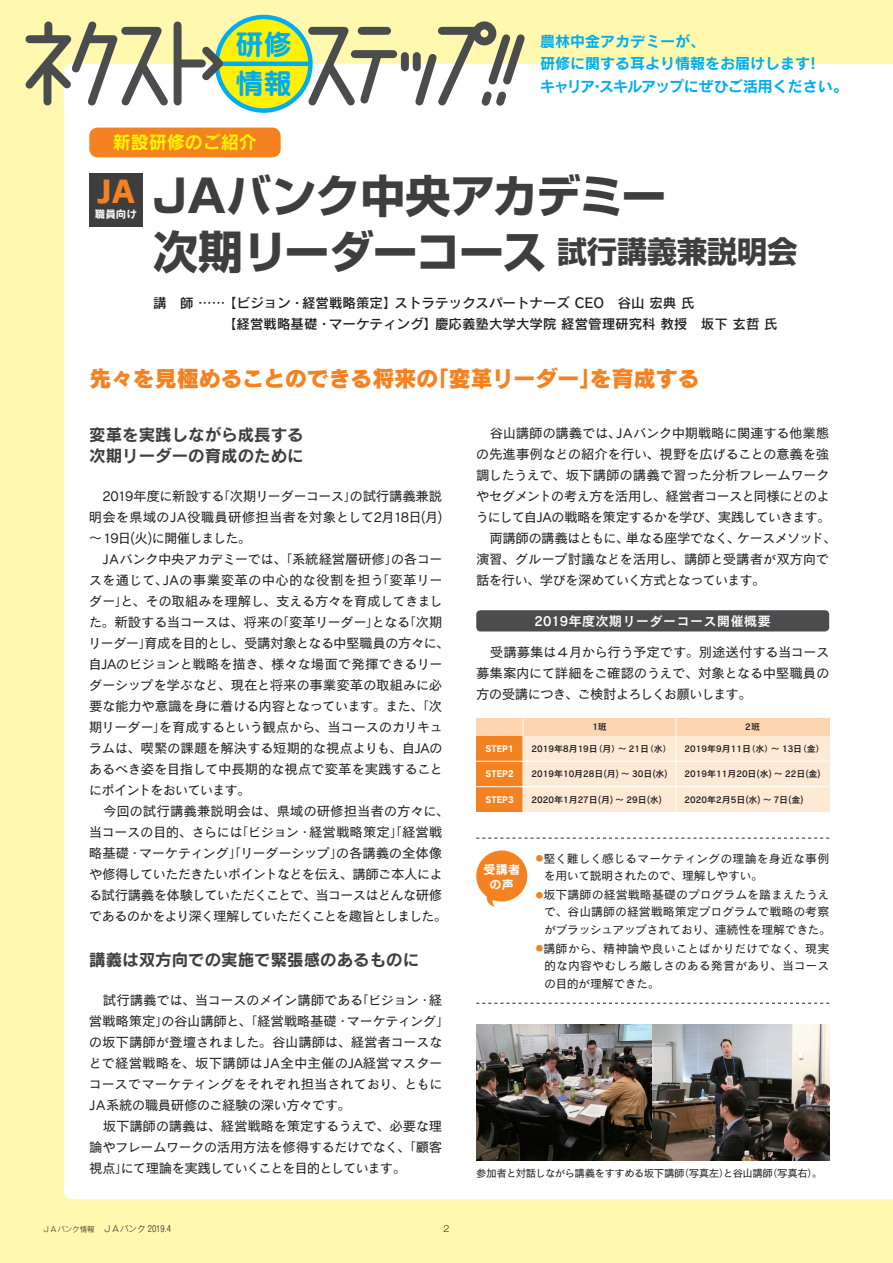
<style>
.page{position:relative;width:893px;height:1263px;background:#fff8ae}
.page>*{position:absolute;margin:0;border:0;box-sizing:border-box;transform-origin:0 0}
.t1{font:700 45px/56.2px "Shin Go Pro";letter-spacing:-.02em;color:#3e3e3f}
.t2{font:30px "Rodin Pro EB";color:#f58220}
.t3{font:28.5px/39px "Seurat Pro B";color:#00aeef}
.t4{font:22.5px "Rodin Pro EB";letter-spacing:-.025em;color:#f58220}
.t5{font:18px "Rodin Pro B";color:#fff101}
.t6{font:16.5px/21px "Rodin Pro B";color:#3e3e3f}
.t7{font:15px/22.5px "Rodin Pro B";color:#00aeef}
.t8{font:13.5px/21px "Cezanne Pro M";letter-spacing:-.04em;color:#231f20}
.t9{font:13.5px/21px "Rodin Pro DB";color:#231f20}
.t10{font:13.5px "Cezanne Pro DB";color:#fff}
.t11{font:12px/17.2px "Cezanne Pro M";letter-spacing:-.015em;color:#231f20}
.t12{font:700 12px/15px "Jun 501 Pro";color:#fff;text-align:center}
.t13{font:10.5px "Cezanne Pro M";letter-spacing:-.055em;color:#231f20}
.t14{font:10.5px "Rodin Pro B";color:#fff}
.t15{font:9px "Cezanne Pro DB";color:#231f20}
.t16{font:9px "Cezanne Pro B";color:#fff}
.t17{font:300 8.55px "Gothic MB101 Pro";color:#231f20}
.s1{font-size:30px}
.s2{font-size:7.5px}
.s3{font-size:7.5px;color:#f58220}
</style>
<div class="page">
<div style="left:64px;top:64px;width:829px;height:1135px;background:#fff"></div>
<div style="left:355px;top:50px;width:38px;height:8px;background:#4b4c4d"></div>
<svg style="left:302px;top:26px;width:85px;height:86px"></svg>
<div style="left:401px;top:56px;width:8px;height:11px;background:#4b4c4d"></div>
<svg style="left:409px;top:23px;width:122px;height:89px"></svg>
<div style="left:472px;top:21px;width:24px;height:24px;border:8px solid #4b4c4d;border-radius:50%"></div>
<div style="left:217px;top:17px;width:93px;height:94px;background:#fff101;border-radius:50%"></div>
<div style="left:215px;top:15px;width:98px;height:98px;border:4px solid #00aeef;border-radius:50%"></div>
<hr style="left:217px;top:62px;width:93px;height:4px;background:#00aeef">
<svg style="left:25px;top:21px;width:150px;height:91px"></svg>
<div style="left:174px;top:25px;width:8px;height:77px;background:#4b4c4d"></div>
<div style="left:179px;top:59px;width:23px;height:8px;background:#4b4c4d"></div>
<svg style="left:195px;top:39px;width:35px;height:48px"></svg>
<div style="left:89px;top:128px;width:192px;height:29px;background:#f58220;border-radius:9px"></div>
<svg style="left:476px;top:838px;width:353px;height:1px"></svg>
<svg style="left:476px;top:1003px;width:353px;height:1px"></svg>
<div style="left:476px;top:850px;width:51px;height:51px;background:#f58220;border-radius:50%"></div>
<svg style="left:483px;top:893px;width:12px;height:14px"></svg>
<img style="left:476px;top:1025px;width:353px;height:136px">
<div style="left:476px;top:610px;width:353px;height:21px;background:#4b4c4d;border-radius:4px"></div>
<div style="left:523px;top:736px;width:153px;height:25px;background:#fee9d5"></div>
<div style="left:523px;top:761px;width:153px;height:26px;background:#fee9d5"></div>
<div style="left:523px;top:787px;width:153px;height:25px;background:#fee9d5"></div>
<div style="left:476px;top:736px;width:47px;height:25px;background:#f58220"></div>
<div style="left:476px;top:761px;width:47px;height:26px;background:#f58220"></div>
<div style="left:476px;top:787px;width:47px;height:25px;background:#f58220"></div>
<div style="left:676px;top:736px;width:153px;height:25px;background:#fee9d5"></div>
<div style="left:676px;top:761px;width:153px;height:26px;background:#fee9d5"></div>
<div style="left:676px;top:787px;width:153px;height:25px;background:#fee9d5"></div>
<div style="left:523px;top:719px;width:153px;height:17px;background:#fdd5b0"></div>
<div style="left:676px;top:719px;width:153px;height:17px;background:#fdd5b0"></div>
<div style="left:476px;top:719px;width:47px;height:17px;background:#fdd5b0"></div>
<hr style="left:476px;top:786px;width:353px;height:1px;background:#fff">
<hr style="left:476px;top:761px;width:353px;height:1px;background:#fff">
<hr style="left:676px;top:719px;width:1px;height:93px;background:#fff">
<hr style="left:523px;top:719px;width:1px;height:93px;background:#fff">
<div style="left:89px;top:173px;width:53px;height:53px;background:#3e3e3f"></div>
<h3 class="t3" style="left:235px;top:23px;width:58px">研修情報</h3>
<h3 class="t5" style="left:113px;top:130px;width:145px">新設研修のご紹介</h3>
<p class="t7" style="left:540px;top:29px;width:309px">農林中金アカデミーが、<br>研修に関する耳より情報をお届けします!<br>キャリア・スキルアップにぜひご活用ください。</p>
<h2 class="t2" style="left:97px;top:171px;width:40px">JA</h2>
<p class="t14" style="left:95px;top:207px;width:43px">職員向け</p>
<h1 class="t1" style="left:153px;top:163px;width:646px">JAバンク中央アカデミー<br>次期リーダーコース <span class="s1">試行講義兼説明会</span></h1>
<p class="t9" style="left:223px;top:292px;width:556px;text-indent:-70px">講　師 …… 【ビジョン・経営戦略策定】ストラテックスパートナーズ CEO　谷山 宏典 氏<br>【経営戦略基礎・マーケティング】慶応義塾大学大学院 経営管理研究科 教授　坂下 玄哲 氏</p>
<h3 class="t4" style="left:89px;top:363px;width:612px">先々を見極めることのできる将来の「変革リーダー」を育成する</h3>
<p class="t6" style="left:89px;top:423px;width:216px">変革を実践しながら成長する次期リーダーの育成のために</p>
<p class="t8" style="left:88px;top:485px;width:363px">　2019年度に新設する「次期リーダーコース」の試行講義兼説明会を県域のJA役職員研修担当者を対象として2月18日(月)〜19日(火)に開催しました。<br>　JAバンク中央アカデミーでは、「系統経営層研修」の各コースを通じて、JAの事業変革の中心的な役割を担う「変革リーダー」と、その取組みを理解し、支える方々を育成してきました。新設する当コースは、将来の「変革リーダー」となる「次期リーダー」育成を目的とし、受講対象となる中堅職員の方々に、自JAのビジョンと戦略を描き、様々な場面で発揮できるリーダーシップを学ぶなど、現在と将来の事業変革の取組みに必要な能力や意識を身に着ける内容となっています。また、「次期リーダー」を育成するという観点から、当コースのカリキュラムは、喫緊の課題を解決する短期的な視点よりも、自JAのあるべき姿を目指して中長期的な視点で変革を実践することにポイントをおいています。<br>　今回の試行講義兼説明会は、県域の研修担当者の方々に、当コースの目的、さらには「ビジョン・経営戦略策定」「経営戦略基礎・マーケティング」「リーダーシップ」の各講義の全体像や修得していただきたいポイントなどを伝え、講師ご本人による試行講義を体験していただくことで、当コースはどんな研修であるのかをより深く理解していただくことを趣旨としました。</p>
<p class="t6" style="left:89px;top:948px;width:331px">講義は双方向での実施で緊張感のあるものに</p>
<p class="t8" style="left:88px;top:989px;width:363px">　試行講義では、当コースのメイン講師である「ビジョン・経営戦略策定」の谷山講師と、「経営戦略基礎・マーケティング」の坂下講師が登壇されました。谷山講師は、経営者コースなどで経営戦略を、坂下講師はJA全中主催のJA経営マスターコースでマーケティングをそれぞれ担当されており、ともに<br>JA系統の職員研修のご経験の深い方々です。<br>　坂下講師の講義は、経営戦略を策定するうえで、必要な理論やフレームワークの活用方法を修得するだけでなく、「顧客視点」にて理論を実践していくことを目的としています。　</p>
<p class="t17" style="left:43px;top:1222px;width:130px"><span class="s2">ＪＡバンク情報</span>　ＪＡバンク 2019.4</p>
<p class="t17" style="left:444px;top:1222px;width:7px">2</p>
<p class="t8" style="left:475px;top:422px;width:363px">　谷山講師の講義では、JAバンク中期戦略に関連する他業態の先進事例などの紹介を行い、視野を広げることの意義を強調したうえで、坂下講師の講義で習った分析フレームワークやセグメントの考え方を活用し、経営者コースと同様にどのようにして自JAの戦略を策定するかを学び、実践していきます。　両講師の講義はともに、単なる座学でなく、ケースメソッド、演習、グループ討議などを活用し、講師と受講者が双方向で話を行い、学びを深めていく方式となっています。</p>
<p class="t10" style="left:535px;top:612px;width:238px">2019年度次期リーダーコース開催概要</p>
<p class="t8" style="left:476px;top:641px;width:355px;text-align:justify">　受講募集は４月から行う予定です。別途送付する当コース募集案内にて詳細をご確認のうえで、対象となる中堅職員の方の受講につき、ご検討よろしくお願いします。</p>
<p class="t16" style="left:485px;top:743px;width:30px">STEP1</p>
<p class="t16" style="left:485px;top:768px;width:30px">STEP2</p>
<p class="t16" style="left:485px;top:794px;width:30px">STEP3</p>
<p class="t15" style="left:592px;top:721px;width:16px">1班</p>
<p class="t15" style="left:745px;top:721px;width:16px">2班</p>
<p class="t15" style="left:531px;top:743px;width:142px">2019年8月19日（月）〜 21日（水）</p>
<p class="t15" style="left:531px;top:768px;width:138px">2019年10月28日(月) 〜 30日(水)</p>
<p class="t15" style="left:531px;top:794px;width:132px">2020年1月27日(月) 〜 29日(水)</p>
<p class="t15" style="left:685px;top:743px;width:142px">2019年9月11日（水）〜 13日（金）</p>
<p class="t15" style="left:685px;top:768px;width:138px">2019年11月20日(水) 〜 22日(金)</p>
<p class="t15" style="left:685px;top:794px;width:121px">2020年2月5日(水) 〜 7日(金)</p>
<p class="t12" style="left:483px;top:861px;width:38px">受講者の声</p>
<p class="t11" style="left:544px;top:849px;width:287px;text-indent:-8px"><span class="s3">●</span>堅く難しく感じるマーケティングの理論を身近な事例を用いて説明されたので、理解しやすい。</p>
<p class="t11" style="left:544px;top:886px;width:289px;text-indent:-8px"><span class="s3">●</span>坂下講師の経営戦略基礎のプログラムを踏まえたうえで、谷山講師の経営戦略策定プログラムで戦略の考察がブラッシュアップされており、連続性を理解できた。</p>
<p class="t11" style="left:544px;top:940px;width:287px;text-align:justify;text-indent:-8px"><span class="s3">●</span>講師から、精神論や良いことばかりだけでなく、現実的な内容やむしろ厳しさのある発言があり、当コースの目的が理解できた。</p>
<p class="t13" style="left:476px;top:1166px;width:348px">参加者と対話しながら講義をすすめる坂下講師（写真左）と谷山講師（写真右）。</p>
</div>
